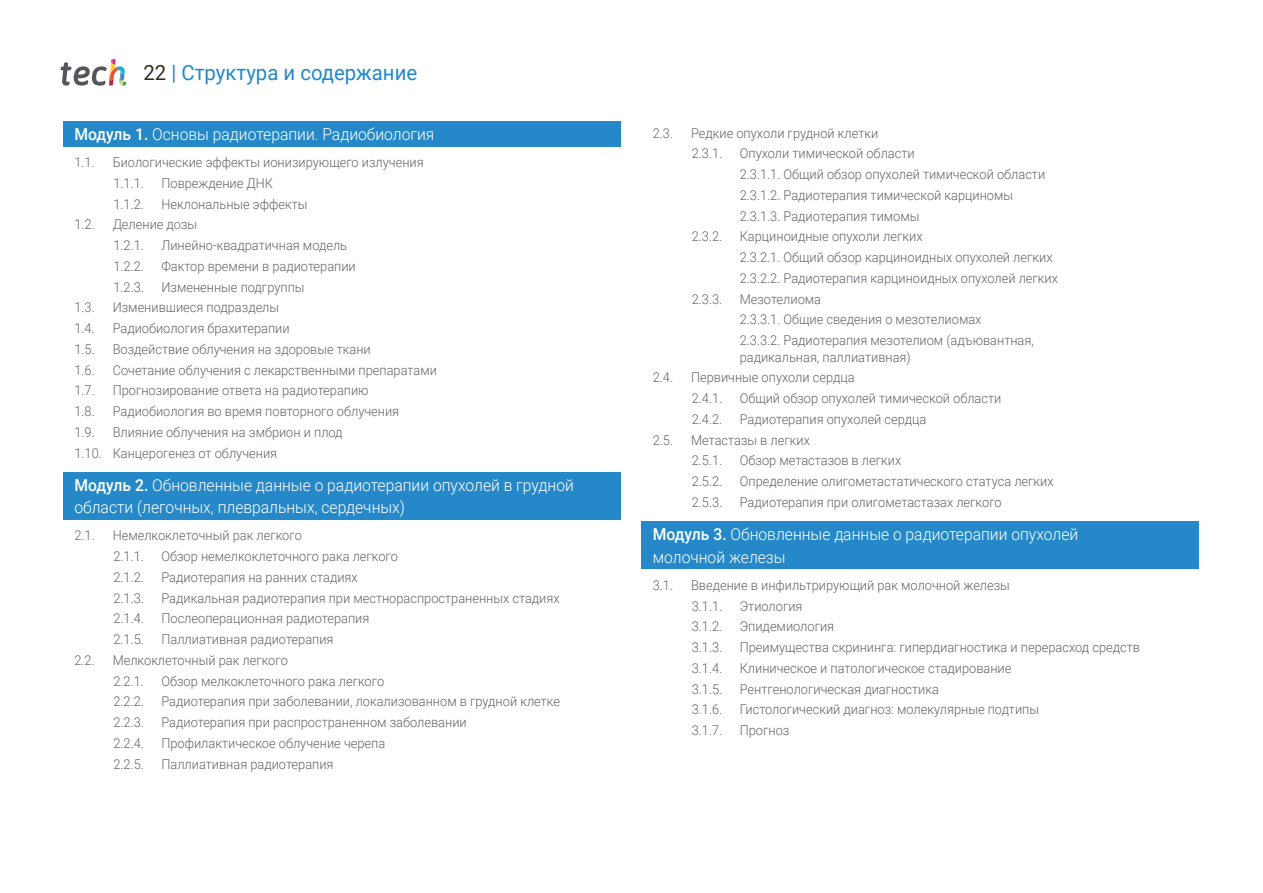
<style>
.page{position:relative;width:1263px;height:893px;background:#fff}
.page>*{position:absolute;margin:0;border:0;box-sizing:border-box;transform-origin:0 0}
.t1{font:21px "Roboto";color:#2488c9}
.t2{font:300 16.5px/22.5px "Roboto";color:#fff;scale:.95 1}
.t3{font:300 13.5px/20.7px "Roboto";color:#61646a;scale:.95 1}
.s1{color:#312e20}
.s2{font-weight:500}
</style>
<div class="page">
<svg style="left:61px;top:59px;width:65px;height:27px"></svg>
<div style="left:63px;top:121px;width:558px;height:25px;background:#2488c9"></div>
<div style="left:63px;top:472px;width:558px;height:47px;background:#2488c9"></div>
<div style="left:642px;top:521px;width:557px;height:48px;background:#2488c9"></div>
<h1 class="t1" style="left:144px;top:57px;width:275px"><span class="s1">22</span> | Структура и содержание</h1>
<p class="t2" style="left:74px;top:122px;width:380px"><span class="s2">Модуль 1.</span> Основы радиотерапии. Радиобиология</p>
<p class="t3" style="left:74px;top:151px;width:23px">1.1.</p>
<p class="t3" style="left:113px;top:151px;width:329px">Биологические эффекты ионизирующего излучения<br>1.1.1.</p>
<p class="t3" style="left:161px;top:172px;width:119px">Повреждение ДНК</p>
<p class="t3" style="left:113px;top:193px;width:34px">1.1.2.</p>
<p class="t3" style="left:161px;top:193px;width:155px">Неклональные эффекты</p>
<p class="t3" style="left:74px;top:214px;width:23px">1.2.</p>
<p class="t3" style="left:113px;top:214px;width:91px">Деление дозы<br>1.2.1.</p>
<p class="t3" style="left:161px;top:234px;width:197px">Линейно-квадратичная модель</p>
<p class="t3" style="left:113px;top:255px;width:34px">1.2.2.</p>
<p class="t3" style="left:161px;top:255px;width:206px">Фактор времени в радиотерапии</p>
<p class="t3" style="left:113px;top:276px;width:34px">1.2.3.</p>
<p class="t3" style="left:161px;top:276px;width:152px">Измененные подгруппы</p>
<p class="t3" style="left:74px;top:297px;width:23px">1.3.</p>
<p class="t3" style="left:113px;top:297px;width:177px">Изменившиеся подразделы</p>
<p class="t3" style="left:74px;top:317px;width:23px">1.4.</p>
<p class="t3" style="left:113px;top:317px;width:188px">Радиобиология брахитерапии</p>
<p class="t3" style="left:74px;top:338px;width:23px">1.5.</p>
<p class="t3" style="left:113px;top:338px;width:273px">Воздействие облучения на здоровые ткани</p>
<p class="t3" style="left:74px;top:359px;width:23px">1.6.</p>
<p class="t3" style="left:113px;top:359px;width:343px">Сочетание облучения с лекарственными препаратами</p>
<p class="t3" style="left:74px;top:380px;width:23px">1.7.</p>
<p class="t3" style="left:113px;top:380px;width:271px">Прогнозирование ответа на радиотерапию</p>
<p class="t3" style="left:74px;top:400px;width:23px">1.8.</p>
<p class="t3" style="left:113px;top:400px;width:303px">Радиобиология во время повторного облучения</p>
<p class="t3" style="left:74px;top:421px;width:23px">1.9.</p>
<p class="t3" style="left:74px;top:421px;width:284px;text-indent:38px">Влияние облучения на эмбрион и плод<br>1.10. Канцерогенез от облучения</p>
<p class="t2" style="left:74px;top:473px;width:527px"><span class="s2">Модуль 2.</span> Обновленные данные о радиотерапии опухолей в грудной области (легочных, плевральных, сердечных)</p>
<p class="t3" style="left:74px;top:525px;width:23px">2.1.</p>
<p class="t3" style="left:113px;top:525px;width:201px">Немелкоклеточный рак легкого<br>2.1.1.</p>
<p class="t3" style="left:161px;top:545px;width:251px">Обзор немелкоклеточного рака легкого</p>
<p class="t3" style="left:113px;top:566px;width:34px">2.1.2.</p>
<p class="t3" style="left:161px;top:566px;width:208px">Радиотерапия на ранних стадиях</p>
<p class="t3" style="left:113px;top:587px;width:34px">2.1.3.</p>
<p class="t3" style="left:161px;top:587px;width:421px">Радикальная радиотерапия при местнораспространенных стадиях</p>
<p class="t3" style="left:113px;top:608px;width:34px">2.1.4.</p>
<p class="t3" style="left:161px;top:608px;width:220px">Послеоперационная радиотерапия</p>
<p class="t3" style="left:113px;top:628px;width:34px">2.1.5.</p>
<p class="t3" style="left:161px;top:628px;width:183px">Паллиативная радиотерапия</p>
<p class="t3" style="left:74px;top:649px;width:23px">2.2.</p>
<p class="t3" style="left:113px;top:649px;width:186px">Мелкоклеточный рак легкого<br>2.2.1.</p>
<p class="t3" style="left:161px;top:670px;width:236px">Обзор мелкоклеточного рака легкого</p>
<p class="t3" style="left:113px;top:691px;width:34px">2.2.2.</p>
<p class="t3" style="left:161px;top:691px;width:421px">Радиотерапия при заболевании, локализованном в грудной клетке</p>
<p class="t3" style="left:113px;top:711px;width:34px">2.2.3.</p>
<p class="t3" style="left:161px;top:711px;width:323px">Радиотерапия при распространенном заболевании</p>
<p class="t3" style="left:113px;top:732px;width:34px">2.2.4.</p>
<p class="t3" style="left:161px;top:732px;width:237px">Профилактическое облучение черепа</p>
<p class="t3" style="left:113px;top:753px;width:34px">2.2.5.</p>
<p class="t3" style="left:161px;top:753px;width:183px">Паллиативная радиотерапия</p>
<p class="t3" style="left:653px;top:122px;width:23px">2.3.</p>
<p class="t3" style="left:691px;top:122px;width:199px">Редкие опухоли грудной клетки<br>2.3.1.</p>
<p class="t3" style="left:740px;top:143px;width:323px">Опухоли тимической области<br>2.3.1.1. Общий обзор опухолей тимической области 2.3.1.2. Радиотерапия тимической карциномы 2.3.1.3. Радиотерапия тимомы</p>
<p class="t3" style="left:692px;top:226px;width:34px">2.3.2.</p>
<p class="t3" style="left:740px;top:226px;width:337px">Карциноидные опухоли легких<br>2.3.2.1. Общий обзор карциноидных опухолей легких<br>2.3.2.2. Радиотерапия карциноидных опухолей легких</p>
<p class="t3" style="left:692px;top:288px;width:34px">2.3.3.</p>
<p class="t3" style="left:740px;top:288px;width:311px">Мезотелиома<br>2.3.3.1. Общие сведения о мезотелиомах<br>2.3.3.2. Радиотерапия мезотелиом (адъювантная,</p>
<p class="t3" style="left:740px;top:346px;width:181px">радикальная, паллиативная)</p>
<p class="t3" style="left:653px;top:367px;width:23px">2.4.</p>
<p class="t3" style="left:691px;top:367px;width:174px">Первичные опухоли сердца<br>2.4.1.</p>
<p class="t3" style="left:740px;top:388px;width:277px">Общий обзор опухолей тимической области</p>
<p class="t3" style="left:692px;top:408px;width:34px">2.4.2.</p>
<p class="t3" style="left:740px;top:408px;width:198px">Радиотерапия опухолей сердца</p>
<p class="t3" style="left:653px;top:429px;width:23px">2.5.</p>
<p class="t3" style="left:691px;top:429px;width:127px">Метастазы в легких<br>2.5.1.</p>
<p class="t3" style="left:740px;top:450px;width:171px">Обзор метастазов в легких</p>
<p class="t3" style="left:692px;top:471px;width:34px">2.5.2.</p>
<p class="t3" style="left:740px;top:471px;width:332px">Определение олигометастатического статуса легких</p>
<p class="t3" style="left:692px;top:491px;width:34px">2.5.3.</p>
<p class="t3" style="left:740px;top:491px;width:277px">Радиотерапия при олигометастазах легкого</p>
<p class="t2" style="left:653px;top:522px;width:449px"><span class="s2">Модуль 3.</span> Обновленные данные о радиотерапии опухолей молочной железы</p>
<p class="t3" style="left:653px;top:574px;width:23px">3.1.</p>
<p class="t3" style="left:691px;top:574px;width:337px">Введение в инфильтрирующий рак молочной железы<br>3.1.1.</p>
<p class="t3" style="left:740px;top:595px;width:68px">Этиология</p>
<p class="t3" style="left:692px;top:616px;width:34px">3.1.2.</p>
<p class="t3" style="left:740px;top:616px;width:101px">Эпидемиология</p>
<p class="t3" style="left:692px;top:636px;width:34px">3.1.3.</p>
<p class="t3" style="left:740px;top:636px;width:423px">Преимущества скрининга: гипердиагностика и перерасход средств</p>
<p class="t3" style="left:692px;top:657px;width:34px">3.1.4.</p>
<p class="t3" style="left:740px;top:657px;width:287px">Клиническое и патологическое стадирование</p>
<p class="t3" style="left:692px;top:678px;width:34px">3.1.5.</p>
<p class="t3" style="left:740px;top:678px;width:211px">Рентгенологическая диагностика</p>
<p class="t3" style="left:692px;top:699px;width:34px">3.1.6.</p>
<p class="t3" style="left:740px;top:699px;width:317px">Гистологический диагноз: молекулярные подтипы</p>
<p class="t3" style="left:692px;top:719px;width:34px">3.1.7.</p>
<p class="t3" style="left:740px;top:719px;width:54px">Прогноз</p>
</div>
